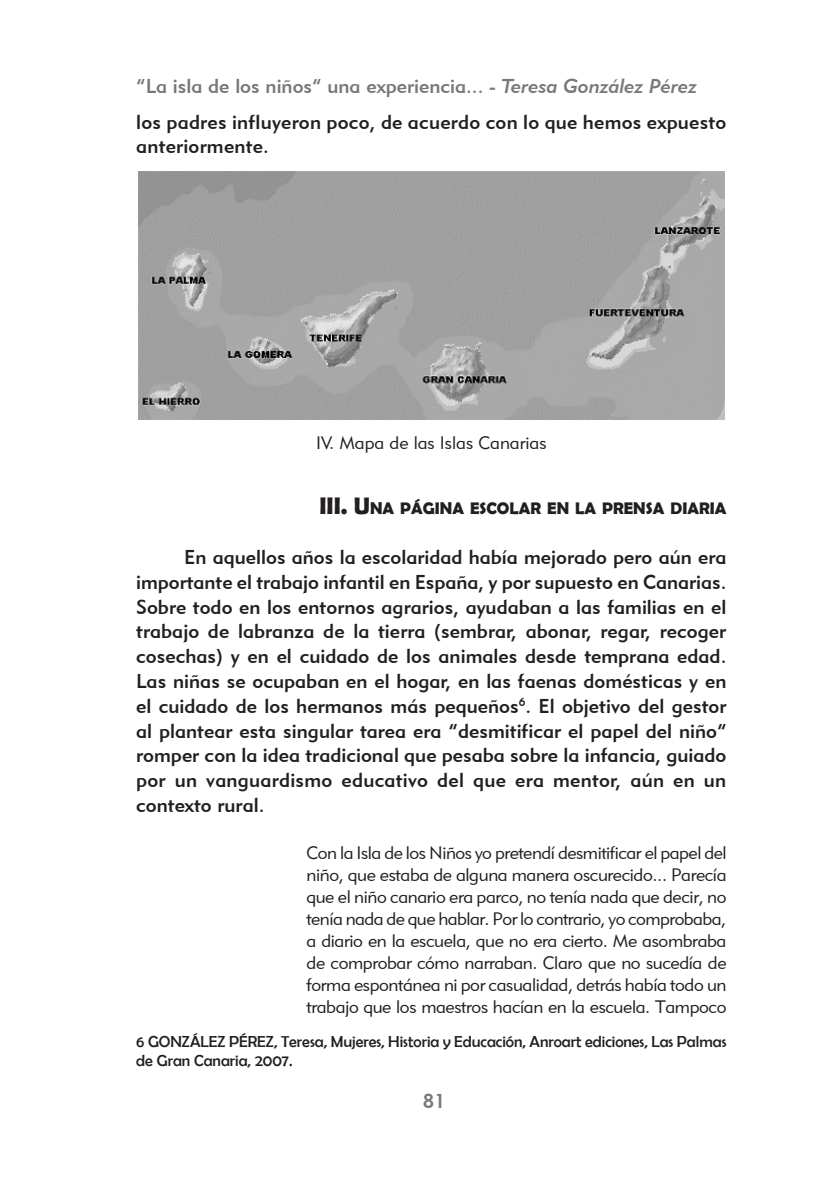
<style>
.page{position:relative;width:840px;height:1191px;background:#fff}
.page>*{position:absolute;margin:0;border:0;box-sizing:border-box;transform-origin:0 0}
._4_-_Corpo_do_texto{font:20px/24.8px "Geometric 415 BT Medium A";letter-spacing:.01em;color:#231f20}
.t1{font:20px "Geometric 415 BT Medium A";color:#76787b}
._3_-_citação{font:18px/22px "Geometric 415 BT Lite A";letter-spacing:-.02em;color:#231f20;text-align:justify}
._6_-_referências{font:18px "Geometric 415 BT Lite A";color:#231f20}
._5_-_Subtítulo_2{font:700 16.8px "Berlin Sans FB Demi";color:#231f20}
._7_-_rodapé{font:16px/19.2px "Berlin Sans FB";color:#231f20}
.s1{color:#76787b}
.s2{font-family:"Geometric 415 BT Medium Italic A";color:#76787b}
.s3{font-size:24px}
</style>
<div class="page">
<img style="left:138px;top:171px;width:586px;height:249px">
<p class="_4_-_Corpo_do_texto" style="left:136px;top:68px;width:591px;line-height:35.6px"><span class="s1">”La isla de los niños” una experiencia... -</span> <span class="s2">Teresa González Pérez </span>los padres influyeron poco, de acuerdo con lo que hemos expuesto</p>
<p class="_4_-_Corpo_do_texto" style="left:136px;top:134px;width:134px">anteriormente.</p>
<p class="_6_-_referências" style="left:316px;top:432px;width:232px">IV. Mapa de las Islas Canarias</p>
<p class="_5_-_Subtítulo_2" style="left:319px;top:499px;width:408px"><span class="s3">III. U</span>NA PÁGINA ESCOLAR EN LA PRENSA DIARIA</p>
<p class="_4_-_Corpo_do_texto" style="left:136px;top:544px;width:591px;text-align:justify;text-indent:48px">En aquellos años la escolaridad había mejorado pero aún era importante el trabajo infantil en España, y por supuesto en Canarias.<br>Sobre todo en los entornos agrarios, ayudaban a las familias en el trabajo de labranza de la tierra (sembrar, abonar, regar, recoger cosechas) y en el cuidado de los animales desde temprana edad.<br>Las niñas se ocupaban en el hogar, en las faenas domésticas y en el cuidado de los hermanos más pequeños<sup>6</sup>. El objetivo del gestor al plantear esta singular tarea era “desmitificar el papel del niño” romper con la idea tradicional que pesaba sobre la infancia, guiado por un vanguardismo educativo del que era mentor, aún en un contexto rural.</p>
<p class="_3_-_citação" style="left:306px;top:841px;width:421px">Con la Isla de los Niños yo pretendí desmitificar el papel del niño, que estaba de alguna manera oscurecido... Parecía que el niño canario era parco, no tenía nada que decir, no tenía nada de que hablar. Por lo contrario, yo comprobaba, a diario en la escuela, que no era cierto. Me asombraba de comprobar cómo narraban. Claro que no sucedía de forma espontánea ni por casualidad, detrás había todo un trabajo que los maestros hacían en la escuela. Tampoco</p>
<p class="_7_-_rodapé" style="left:136px;top:1031px;width:591px">6 GONZÁLEZ PÉREZ, Teresa, Mujeres, Historia y Educación, Anroart ediciones, Las Palmas de Gran Canaria, 2007.</p>
<p class="t1" style="left:422px;top:1088px;width:24px">81</p>
</div>
